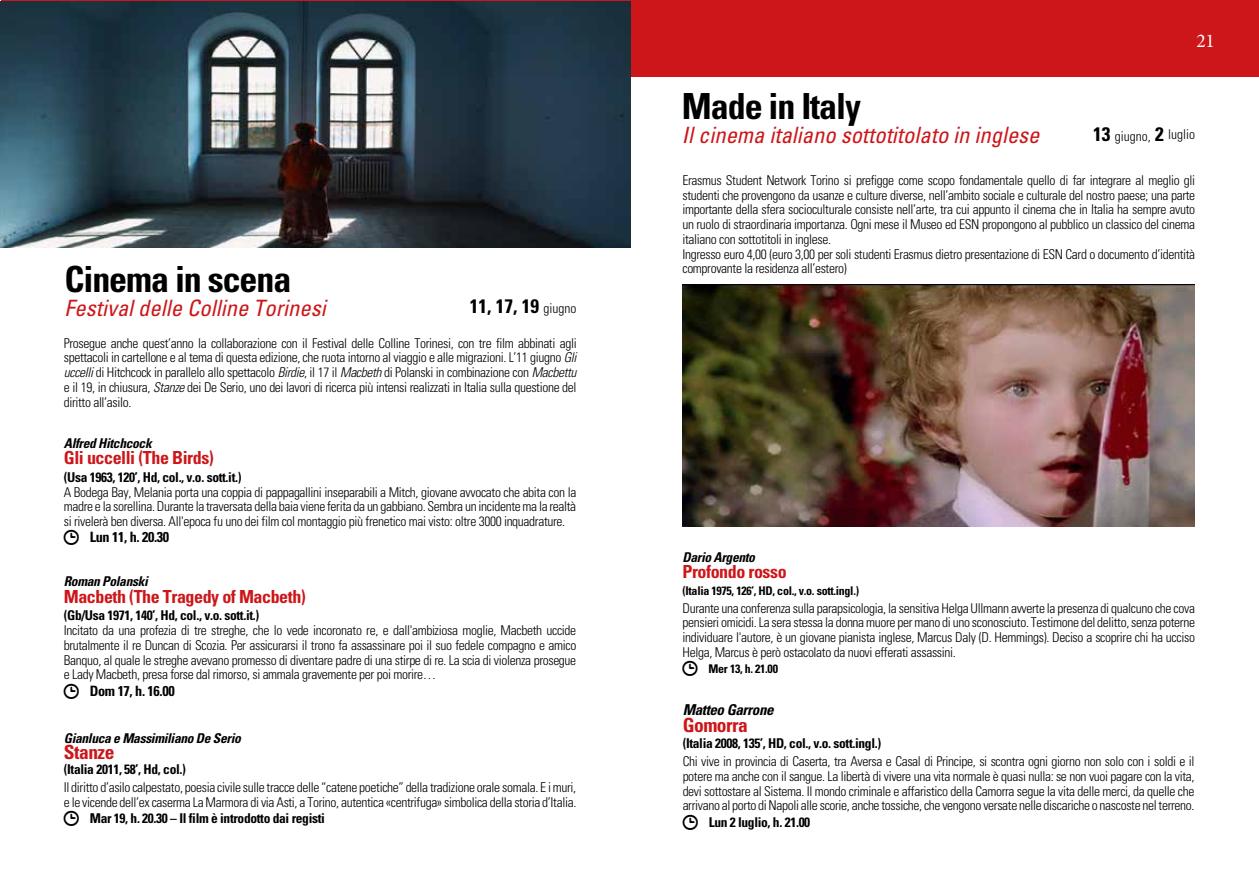
<style>
.page{position:relative;width:1259px;height:893px;background:#fff}
.page>*{position:absolute;margin:0;border:0;box-sizing:border-box;transform-origin:0 0}
.t1{font:700 condensed 36px "Univers";letter-spacing:-.03em;color:#000}
.t2{font:italic condensed 22.5px "Univers";color:#cd1619}
.t3{font:700 condensed 19.5px "Univers";color:#000}
.t4{font:700 condensed 19.5px "Univers";letter-spacing:-.025em;color:#cd1619}
.t5{font:19.5px "Minion Pro";color:#fff}
.t6{font:700 condensed 18px "Univers";letter-spacing:-.025em;color:#cd1619}
.t7{font:italic 700 condensed 15px "Univers";letter-spacing:-.025em;color:#000}
.t8{font:700 condensed 14.25px "Univers";letter-spacing:-.025em;color:#000}
.t9{font:300 condensed 13.5px/14.7px "Univers";letter-spacing:-.025em;color:#000;text-align:justify}
.t10{font:700 condensed 13.5px "Univers";letter-spacing:-.025em;color:#000}
.t11{font:italic 700 condensed 13.5px "Univers";letter-spacing:-.025em;color:#000}
.t12{font:300 condensed 13.5px "Univers";color:#000}
.t13{font:700 condensed 12px "Univers";letter-spacing:-.025em;color:#000}
.s1{font-weight:300;font-size:13.5px}
.s2{font-style:italic}
.s3{font-weight:700;font-size:19.5px}
</style>
<div class="page">
<div style="left:1px;top:0;width:1258px;height:76px;background:#cd1619"></div>
<img style="left:1px;top:1px;width:629px;height:247px">
<img style="left:682px;top:284px;width:512px;height:243px">
<h1 class="t1" style="left:65px;top:257px;width:228px">Cinema in scena</h1>
<h2 class="t2" style="left:65px;top:294px;width:263px">Festival delle Colline Torinesi</h2>
<h3 class="t3" style="left:470px;top:294px;width:108px">11, 17, 19 <span class="s1">giugno</span></h3>
<p class="t9" style="left:64px;top:336px;width:514px">Prosegue anche quest’anno la collaborazione con il Festival delle Colline Torinesi, con tre film abbinati agli spettacoli in cartellone e al tema di questa edizione, che ruota intorno al viaggio e alle migrazioni. L’11 giugno <span class="s2">Gli uccelli</span> di Hitchcock in parallelo allo spettacolo <span class="s2">Birdie</span>, il 17 il <span class="s2">Macbeth</span> di Polanski in combinazione con <span class="s2">Macbettu </span>e il 19, in chiusura, <span class="s2">Stanze</span> dei De Serio, uno dei lavori di ricerca più intensi realizzati in Italia sulla questione del diritto all’asilo.</p>
<p class="t11" style="left:64px;top:435px;width:89px">Alfred Hitchcock</p>
<h3 class="t6" style="left:64px;top:447px;width:152px">Gli uccelli (The Birds)</h3>
<p class="t10" style="left:64px;top:469px;width:179px">(Usa 1963, 120’, Hd, col., v.o. sott.it.)</p>
<p class="t9" style="left:64px;top:484px;width:514px">A Bodega Bay, Melania porta una coppia di pappagallini inseparabili a Mitch, giovane avvocato che abita con la madre e la sorellina. Durante la traversata della baia viene ferita da un gabbiano. Sembra un incidente ma la realtà si rivelerà ben diversa. All'epoca fu uno dei film col montaggio più frenetico mai visto: oltre 3000 inquadrature.</p>
<p class="t8" style="left:90px;top:529px;width:81px">Lun 11, h. 20.30</p>
<p class="t11" style="left:64px;top:573px;width:86px">Roman Polanski</p>
<h3 class="t6" style="left:64px;top:585px;width:244px">Macbeth (The Tragedy of Macbeth)</h3>
<p class="t10" style="left:64px;top:607px;width:197px">(Gb/Usa 1971, 140’, Hd, col., v.o. sott.it.)</p>
<p class="t9" style="left:64px;top:623px;width:514px">Incitato da una profezia di tre streghe, che lo vede incoronato re, e dall'ambiziosa moglie, Macbeth uccide brutalmente il re Duncan di Scozia. Per assicurarsi il trono fa assassinare poi il suo fedele compagno e amico Banquo, al quale le streghe avevano promesso di diventare padre di una stirpe di re. La scia di violenza prosegue e Lady Macbeth, presa forse dal rimorso, si ammala gravemente per poi morire…</p>
<p class="t8" style="left:90px;top:682px;width:86px">Dom 17, h. 16.00</p>
<p class="t11" style="left:64px;top:730px;width:179px">Gianluca e Massimiliano De Serio</p>
<h3 class="t4" style="left:64px;top:740px;width:52px">Stanze</h3>
<p class="t10" style="left:64px;top:761px;width:124px">(Italia 2011, 58’, Hd, col.)</p>
<p class="t9" style="left:64px;top:780px;width:514px">Il diritto d’asilo calpestato, poesia civile sulle tracce delle “catene poetiche” della tradizione orale somala. E i muri, e le vicende dell’ex caserma La Marmora di via Asti, a Torino, autentica «centrifuga» simbolica della storia d’Italia.</p>
<p class="t10" style="left:90px;top:810px;width:237px">Mar 19, h. 20.30 – Il film è introdotto dai registi</p>
<h1 class="t1" style="left:682px;top:84px;width:181px">Made in Italy</h1>
<h2 class="t2" style="left:682px;top:121px;width:359px">Il cinema italiano sottotitolato in inglese</h2>
<h3 class="t5" style="left:1196px;top:26px;width:20px">21</h3>
<p class="t12" style="left:1093px;top:128px;width:103px"><span class="s3">13</span> giugno, <span class="s3">2</span> luglio</p>
<p class="t9" style="left:682px;top:173px;width:514px;text-align:left">Erasmus Student Network Torino si prefigge come scopo fondamentale quello di far integrare al meglio gli studenti che provengono da usanze e culture diverse, nell’ambito sociale e culturale del nostro paese; una parte importante della sfera socioculturale consiste nell’arte, tra cui appunto il cinema che in Italia ha sempre avuto un ruolo di straordinaria importanza. Ogni mese il Museo ed ESN propongono al pubblico un classico del cinema italiano con sottotitoli in inglese.<br>Ingresso euro 4,00 (euro 3,00 per soli studenti Erasmus dietro presentazione di ESN Card o documento d’identità comprovante la residenza all’estero)</p>
<p class="t11" style="left:682px;top:549px;width:74px">Dario Argento</p>
<h3 class="t6" style="left:682px;top:561px;width:106px">Profondo rosso</h3>
<p class="t13" style="left:682px;top:583px;width:178px">(Italia 1975, 126’, HD, col., v.o. sott.ingl.)</p>
<p class="t9" style="left:682px;top:600px;width:514px">Durante una conferenza sulla parapsicologia, la sensitiva Helga Ullmann avverte la presenza di qualcuno che cova pensieri omicidi. La sera stessa la donna muore per mano di uno sconosciuto. Testimone del delitto, senza poterne individuare l'autore, è un giovane pianista inglese, Marcus Daly (D. Hemmings). Deciso a scoprire chi ha ucciso Helga, Marcus è però ostacolato da nuovi efferati assassini.</p>
<p class="t13" style="left:708px;top:662px;width:71px">Mer 13, h. 21.00</p>
<p class="t7" style="left:682px;top:701px;width:92px">Matteo Garrone</p>
<h3 class="t4" style="left:682px;top:713px;width:67px">Gomorra</h3>
<p class="t10" style="left:682px;top:735px;width:200px">(Italia 2008, 135’, HD, col., v.o. sott.ingl.)</p>
<p class="t9" style="left:682px;top:754px;width:513px">Chi vive in provincia di Caserta, tra Aversa e Casal di Principe, si scontra ogni giorno non solo con i soldi e il potere ma anche con il sangue. La libertà di vivere una vita normale è quasi nulla: se non vuoi pagare con la vita, devi sottostare al Sistema. Il mondo criminale e affaristico della Camorra segue la vita delle merci, da quelle che arrivano al porto di Napoli alle scorie, anche tossiche, che vengono versate nelle discariche o nascoste nel terreno.</p>
<p class="t10" style="left:708px;top:814px;width:103px">Lun 2 luglio, h. 21.00</p>
</div>
